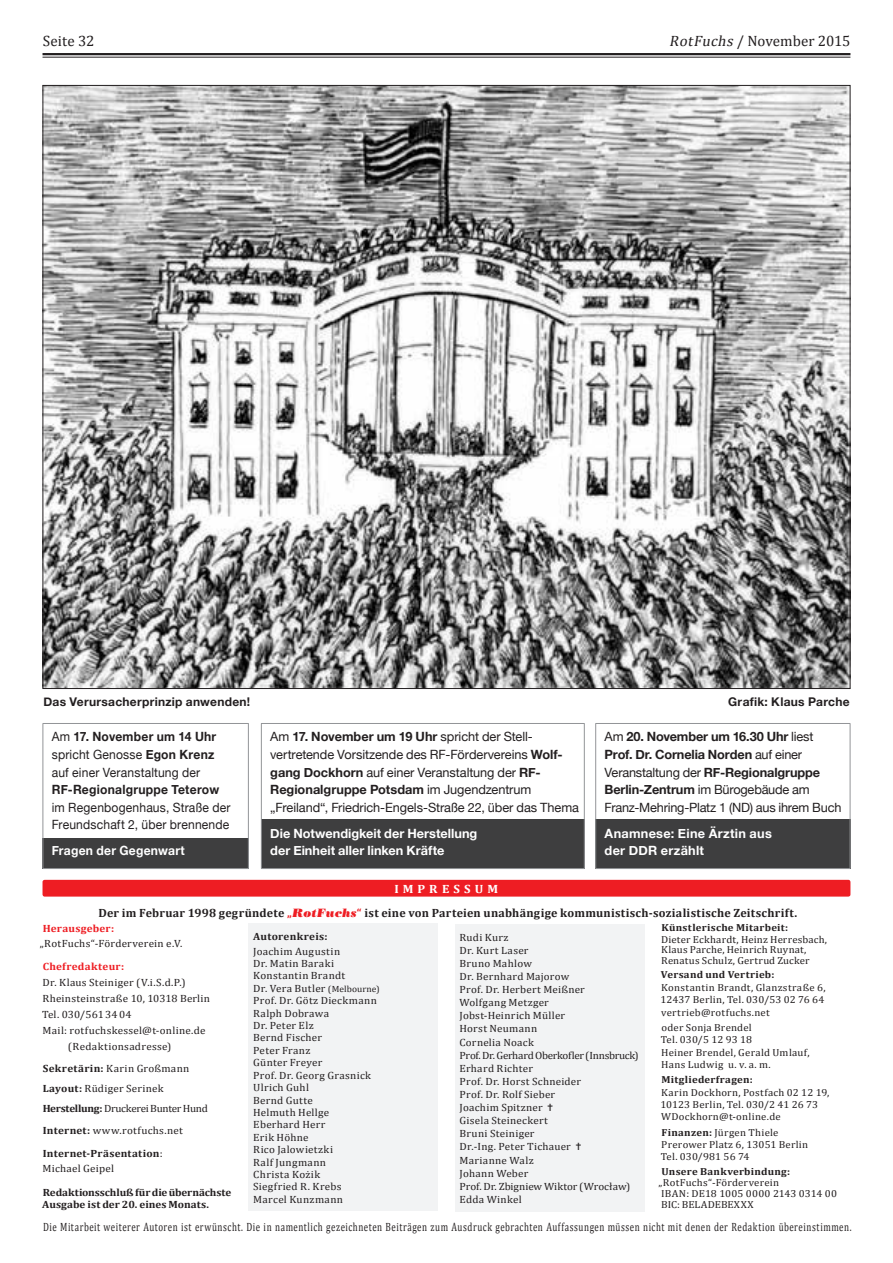
<style>
.page{position:relative;width:893px;height:1263px;background:#fff}
.page>*{position:absolute;margin:0;border:0;box-sizing:border-box;transform-origin:0 0}
.t1{font:15px "Cambria";color:#231f20}
.t2{font:12.75px/17.5px "Helvetica Neue";letter-spacing:-.005em;color:#231f20}
.t3{font:12.75px/17.5px "Helvetica Neue";letter-spacing:.015em;color:#231f20;scale:.95 1}
.t4{font:700 12.75px/17.5px "Helvetica Neue";letter-spacing:.005em;color:#fff}
.t5{font:700 12.75px "Helvetica Neue";letter-spacing:.02em;color:#231f20;scale:.95 1}
.t6{font:700 12.75px "Helvetica Neue";letter-spacing:.005em;color:#fff;scale:.95 1}
.t7{font:12px "Cambria";letter-spacing:.06em;color:#231f20;scale:.75 1}
.t8{font:700 12px/24px "Cambria";letter-spacing:.025em;color:#231f20;text-align:center}
.t9{font:700 12px "Helvetica Neue";letter-spacing:.025em;color:#231f20}
.t10{font:10.5px/12.5px "Cambria";letter-spacing:.025em;color:#231f20;scale:1.06 1}
.t11{font:700 10.5px/22.8px "Cambria";letter-spacing:.005em;color:#231f20;scale:1.06 1}
.t12{font:700 10.5px "Cambria";letter-spacing:.025em;color:#ee1d23;scale:1.06 1}
.t13{font:700 10.5px "Cambria";letter-spacing:.03em;color:#231f20;scale:1.06 1}
.t14{font:10.2px/12.3px "Cambria";letter-spacing:.015em;color:#231f20;scale:1.06 1}
.t15{font:700 10.2px "Cambria";letter-spacing:.025em;color:#231f20;scale:1.06 1}
.s1{font-style:italic}
.s2{font-weight:700}
.s3{color:#fff}
.s4{color:#ee1d23}
.s5{font-family:"Bodoni Std Poster";font-weight:400;font-style:italic;color:#ee1d23}
.s6{font-size:9px}
.s7{font-weight:400}
</style>
<div class="page">
<hr style="left:43px;top:53px;width:807px;height:2px;background:#231f20">
<hr style="left:43px;top:57px;width:807px;height:1px;background:#231f20">
<div style="left:43px;top:880px;width:807px;height:16px;background:#ee1d23;border-radius:2px"></div>
<div style="left:249px;top:923px;width:189px;height:288px;background:#f2f3f4"></div>
<div style="left:455px;top:924px;width:189px;height:287px;background:#f2f3f4"></div>
<div style="left:595px;top:820px;width:255px;height:49px;background:#3e3e3f"></div>
<div style="left:261px;top:820px;width:324px;height:49px;background:#3e3e3f"></div>
<div style="left:43px;top:838px;width:206px;height:31px;background:#3e3e3f"></div>
<img style="left:45px;top:87px;width:803px;height:600px">
<div style="left:43px;top:723px;width:206px;height:146px;border:1px solid #939598"></div>
<div style="left:261px;top:723px;width:324px;height:146px;border:1px solid #939598"></div>
<div style="left:595px;top:723px;width:255px;height:146px;border:1px solid #939598"></div>
<h1 class="t1" style="left:43px;top:32px;width:53px">Seite 32</h1>
<h1 class="t1" style="left:669px;top:32px;width:183px"><span class="s1">RotFuchs</span>/ November 2015</h1>
<p class="t9" style="left:43px;top:692px;width:208px">Das Verursacherprinzip anwenden!</p>
<p class="t9" style="left:728px;top:692px;width:123px">Grafik: Klaus Parche</p>
<p class="t3" style="left:52px;top:729px;width:175px">Am <span class="s2">17. November um 14 Uhr </span>spricht Genosse <span class="s2">Egon Krenz </span>auf einer Veranstaltung der</p>
<p class="t5" style="left:52px;top:780px;width:178px">RF-Regionalgruppe Teterow</p>
<p class="t3" style="left:52px;top:799px;width:190px">im Regenbogenhaus, Straße der<br>Freundschaft 2, über brennende</p>
<p class="t6" style="left:52px;top:841px;width:142px">Fragen der Gegenwart</p>
<p class="t2" style="left:270px;top:729px;width:310px">Am <span class="s2">17. November um 19 Uhr</span> spricht der Stell&shy;vertretende Vorsitzende des RF-Fördervereins <span class="s2">Wolf&shy;gang Dockhorn</span> auf einer Veranstaltung der <span class="s2">RF-Regionalgruppe Potsdam</span> im Jugendzentrum „Freiland“, Friedrich-Engels-Straße 22, über das Thema</p>
<p class="t4" style="left:270px;top:825px;width:209px">Die Notwendigkeit der Herstellung der Einheit aller linken Kräfte</p>
<p class="t2" style="left:605px;top:729px;width:238px">Am <span class="s2">20. November um 16.30 Uhr</span> liest <span class="s2">Prof. Dr. Cornelia Norden</span> auf einer Veranstaltung der <span class="s2">RF-Regionalgruppe Berlin-Zentrum</span> im Bürogebäude am Franz-Mehring-Platz 1 (ND) aus ihrem Buch</p>
<p class="t4" style="left:605px;top:825px;width:169px">Anamnese: Eine Ärztin aus der DDR erzählt</p>
<p class="t8" style="left:98px;top:876px;width:700px"><span class="s3">IMPRESSUM<br></span>Der im Februar 1998 gegründete <span class="s4">„</span><span class="s5">RotFuchs</span><span class="s4">“</span> ist eine von Parteien unabhängige kommunistisch-sozialistische Zeitschrift.</p>
<p class="t13" style="left:253px;top:930px;width:72px">Autorenkreis:</p>
<p class="t10" style="left:253px;top:945px;width:121px">Joachim Augustin<br>Dr. Matin Baraki<br>Konstantin Brandt<br>Dr. Vera Butler <span class="s6">(Melbourne)<br></span>Prof. Dr. Götz Dieckmann<br>Ralph Dobrawa<br>Dr. Peter Elz<br>Bernd Fischer<br>Peter Franz<br>Günter Freyer<br>Prof. Dr. Georg Grasnick<br>Ulrich Guhl<br>Bernd Gutte<br>Helmuth Hellge<br>Eberhard Herr<br>Erik Höhne<br>Rico Jalowietzki<br>Ralf Jungmann<br>Christa Kożik<br>Siegfried R. Krebs<br>Marcel Kunzmann</p>
<p class="t15" style="left:661px;top:922px;width:121px">Künstlerische Mitarbeit:</p>
<p class="t14" style="left:661px;top:934px;width:158px;line-height:10.5px">Dieter Eckhardt, Heinz Herresbach,<br>Klaus Parche, Heinrich Ruynat,<br>Renatus Schulz, Gertrud Zucker</p>
<p class="t15" style="left:661px;top:969px;width:109px">Versand und Vertrieb:</p>
<p class="t14" style="left:660px;top:981px;width:157px;text-align:justify">Konstantin Brandt, Glanzstraße 6, 12437 Berlin, Tel. 030/53 02 76 64 vertrieb@rotfuchs.net</p>
<p class="t14" style="left:661px;top:1022px;width:142px">oder Sonja Brendel<br>Tel. 030/5 12 93 18<br>Heiner Brendel, Gerald Umlauf,<br>Hans Ludwig u. v. a. m.</p>
<p class="t15" style="left:661px;top:1073px;width:88px">Mitgliederfragen:</p>
<p class="t14" style="left:660px;top:1086px;width:161px">Karin Dockhorn, Postfach 02 12 19,<br>10123 Berlin, Tel. 030/2 41 26 73<br>WDockhorn@t-online.de</p>
<p class="t14" style="left:661px;top:1126px;width:141px"><span class="s2">Finanzen:</span> Jürgen Thiele<br>Prerower Platz 6, 13051 Berlin<br>Tel. 030/981 56 74</p>
<p class="t15" style="left:661px;top:1165px;width:123px">Unsere Bankverbindung:</p>
<p class="t14" style="left:659px;top:1177px;width:170px;line-height:11.2px">„RotFuchs“-Förderverein<br>IBAN: DE18 1005 0000 2143 0314 00<br>BIC: BELADEBEXXX</p>
<p class="t12" style="left:43px;top:921px;width:69px">Herausgeber:</p>
<p class="t10" style="left:40px;top:937px;width:136px">„RotFuchs“-Förderverein e.V.</p>
<p class="t12" style="left:43px;top:960px;width:78px">Chefredakteur:</p>
<p class="t10" style="left:42px;top:976px;width:137px">Dr. Klaus Steiniger (V.i.S.d.P.)</p>
<p class="t10" style="left:42px;top:992px;width:160px">Rheinsteinstraße 10, 10318 Berlin</p>
<p class="t10" style="left:42px;top:1008px;width:86px">Tel. 030/5613404</p>
<p class="t10" style="left:42px;top:1024px;width:155px">Mail: rotfuchskessel@t-online.de</p>
<p class="t10" style="left:68px;top:1040px;width:99px">(Redaktionsadresse)</p>
<p class="t10" style="left:43px;top:1059px;width:157px;line-height:19.6px"><span class="s2">Sekretärin:</span> Karin Großmann<br><span class="s2">Layout:</span> Rüdiger Serinek<br><span class="s2">Herstellung:</span> Druckerei Bunter Hund</p>
<p class="t11" style="left:43px;top:1119px;width:134px">Internet: <span class="s7">www.rotfuchs.net<br></span>Internet-Präsentation<span class="s7">:</span></p>
<p class="t10" style="left:42px;top:1162px;width:69px">Michael Geipel</p>
<p class="t11" style="left:42px;top:1186px;width:180px;line-height:12.6px">Redaktionsschluß für die übernächste<br>Ausgabe ist der 20. eines Monats.</p>
<p class="t10" style="left:459px;top:930px;width:171px;line-height:13px">Rudi Kurz<br>Dr. Kurt Laser<br>Bruno Mahlow<br>Dr. Bernhard Majorow<br>Prof. Dr. Herbert Meißner<br>Wolfgang Metzger<br>Jobst-Heinrich Müller<br>Horst Neumann<br>Cornelia Noack<br>Prof. Dr. Gerhard Oberkofler (Innsbruck)<br>Erhard Richter<br>Prof. Dr. Horst Schneider<br>Prof. Dr. Rolf Sieber<br>Joachim Spitzner ✝<br>Gisela Steineckert<br>Bruni Steiniger<br>Dr.-Ing. Peter Tichauer ✝<br>Marianne Walz<br>Johann Weber<br>Prof. Dr. Zbigniew Wiktor (Wrocław)<br>Edda Winkel</p>
<p class="t7" style="left:43px;top:1219px;width:1079px">Die Mitarbeit weiterer Autoren ist erwünscht. Die in namentlich gezeichneten Beiträgen zum Ausdruck gebrachten Auffassungen müssen nicht mit denen der Redaktion übereinstimmen.</p>
</div>
